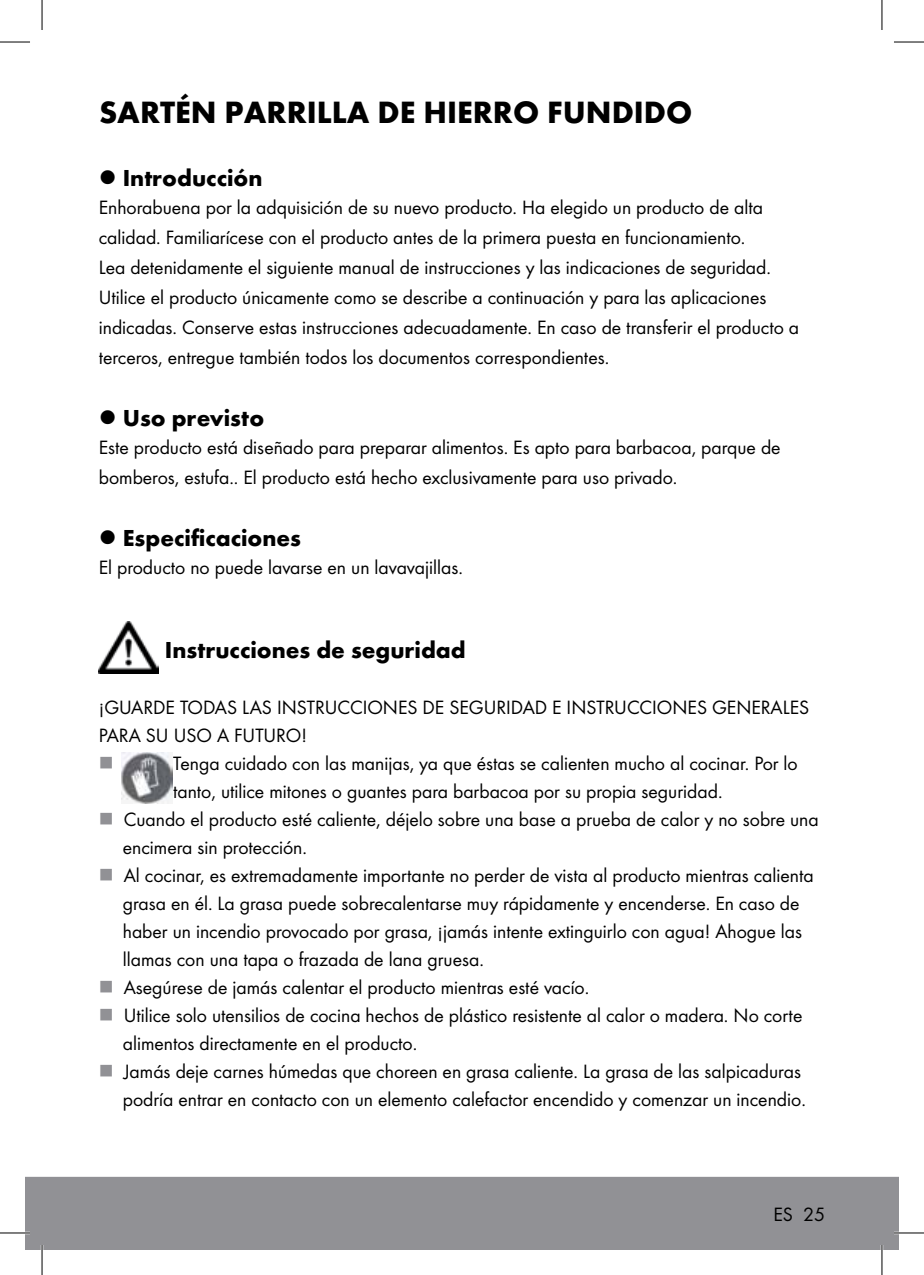
<style>
.page{position:relative;width:924px;height:1275px;background:#fff}
.page>*{position:absolute;margin:0;border:0;box-sizing:border-box;transform-origin:0 0}
.t1{font:700 32px "Futura";color:#000}
.t2{font:700 24px "Futura";color:#000}
.t3{font:20px/28px "Futura Boo";color:#000}
.t4{font:20px "Wingdings";color:#919195}
.s1{color:#919195}
</style>
<div class="page">
<div style="left:25px;top:1176px;width:873px;height:74px;background:#919195"></div>
<img style="left:99px;top:621px;width:59px;height:52px">
<img style="left:121px;top:752px;width:51px;height:52px">
<hr style="left:0;top:1231px;width:30px;height:3px;background:#fff">
<hr style="left:893px;top:1231px;width:30px;height:3px;background:#fff">
<hr style="left:41px;top:1245px;width:2px;height:30px;background:#fff">
<hr style="left:880px;top:1245px;width:2px;height:30px;background:#fff">
<hr style="left:0;top:42px;width:30px;height:1px;background:#000">
<hr style="left:893px;top:42px;width:30px;height:1px;background:#000">
<hr style="left:0;top:1232px;width:30px;height:1px;background:#000">
<hr style="left:893px;top:1232px;width:30px;height:1px;background:#000">
<hr style="left:42px;top:0;width:1px;height:30px;background:#000">
<hr style="left:42px;top:1245px;width:1px;height:30px;background:#000">
<hr style="left:881px;top:0;width:1px;height:30px;background:#000">
<hr style="left:881px;top:1245px;width:1px;height:30px;background:#000">
<h1 class="t1" style="left:99px;top:93px;width:594px">SARTÉN PARRILLA DE HIERRO FUNDIDO</h1>
<p class="t2" style="left:99px;top:163px;width:165px">● Introducción</p>
<p class="t3" style="left:99px;top:192px;width:701px;line-height:30px">Enhorabuena por la adquisición de su nuevo producto. Ha elegido un producto de alta calidad. Familiarícese con el producto antes de la primera puesta en funcionamiento.<br>Lea detenidamente el siguiente manual de instrucciones y las indicaciones de seguridad.<br>Utilice el producto únicamente como se describe a continuación y para las aplicaciones indicadas. Conserve estas instrucciones adecuadamente. En caso de transferir el producto a terceros, entregue también todos los documentos correspondientes.</p>
<p class="t2" style="left:99px;top:403px;width:167px">● Uso previsto</p>
<p class="t3" style="left:99px;top:432px;width:683px;line-height:30px">Este producto está diseñado para preparar alimentos. Es apto para barbacoa, parque de bomberos, estufa.. El producto está hecho exclusivamente para uso privado.</p>
<p class="t2" style="left:99px;top:523px;width:204px">● Especificaciones</p>
<p class="t3" style="left:99px;top:553px;width:365px">El producto no puede lavarse en un lavavajillas.</p>
<p class="t2" style="left:165px;top:635px;width:302px">Instrucciones de seguridad</p>
<p class="t3" style="left:99px;top:693px;width:711px">¡GUARDE TODAS LAS INSTRUCCIONES DE SEGURIDAD E INSTRUCCIONES GENERALES<br>PARA SU USO A FUTURO!</p>
<p class="t4" style="left:99px;top:752px;width:16px">■</p>
<p class="t3" style="left:173px;top:749px;width:626px">Tenga cuidado con las manijas, ya que éstas se calienten mucho al cocinar. Por lo tanto, utilice mitones o guantes para barbacoa por su propia seguridad.</p>
<p class="t3" style="left:123px;top:805px;width:697px;text-indent:-24px"><span class="s1">■</span> Cuando el producto esté caliente, déjelo sobre una base a prueba de calor y no sobre una encimera sin protección.</p>
<p class="t3" style="left:123px;top:861px;width:692px;text-indent:-24px"><span class="s1">■</span> Al cocinar, es extremadamente importante no perder de vista al producto mientras calienta grasa en él. La grasa puede sobrecalentarse muy rápidamente y encenderse. En caso de haber un incendio provocado por grasa, ¡jamás intente extinguirlo con agua! Ahogue las llamas con una tapa o frazada de lana gruesa.</p>
<p class="t3" style="left:99px;top:973px;width:492px"><span class="s1">■</span> Asegúrese de jamás calentar el producto mientras esté vacío.</p>
<p class="t3" style="left:123px;top:1001px;width:680px;text-indent:-24px"><span class="s1">■</span> Utilice solo utensilios de cocina hechos de plástico resistente al calor o madera. No corte alimentos directamente en el producto.</p>
<p class="t3" style="left:99px;top:1057px;width:708px;text-align:right"><span class="s1">■</span> Jamás deje carnes húmedas que choreen en grasa caliente. La grasa de las salpicaduras podría entrar en contacto con un elemento calefactor encendido y comenzar un incendio.</p>
<p class="t3" style="left:773px;top:1200px;width:53px">ES 25</p>
</div>
